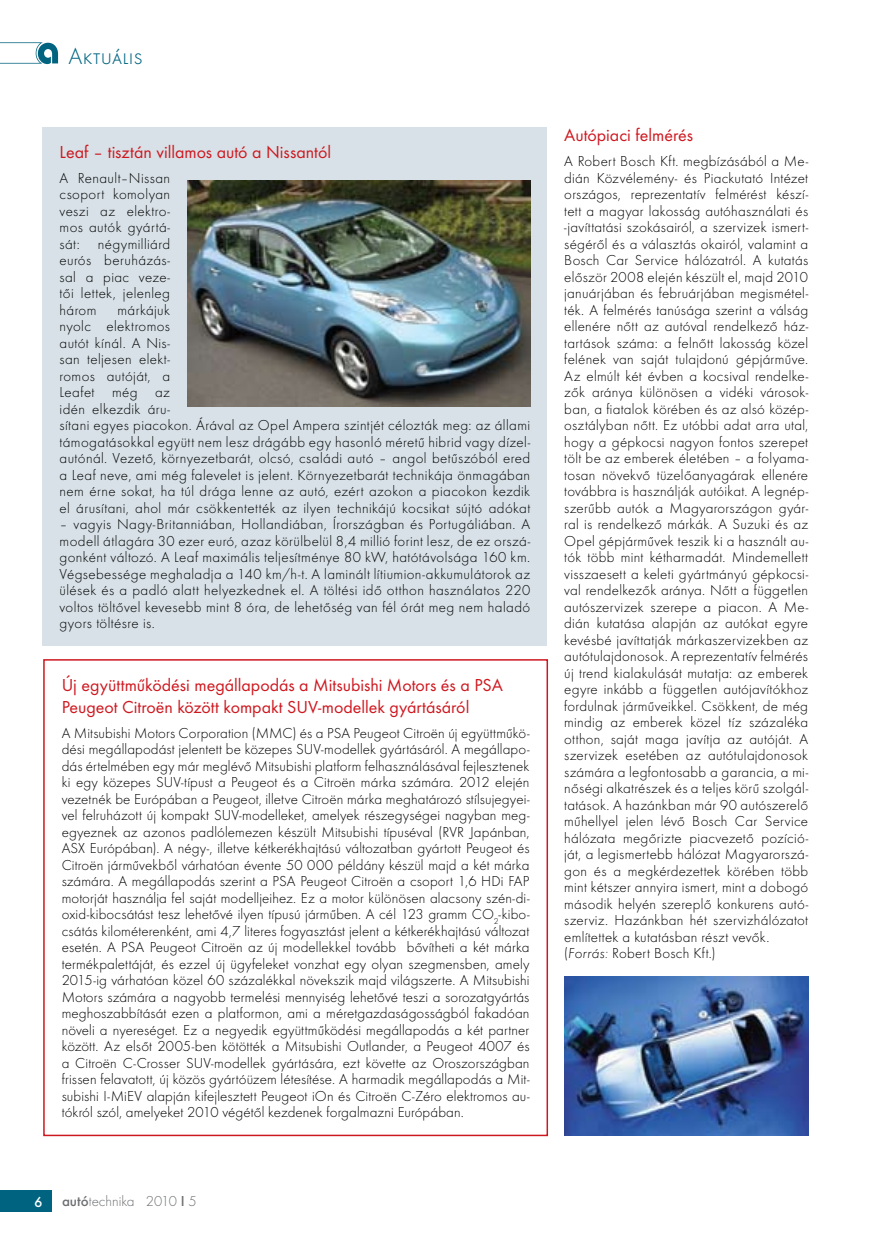
<style>
.page{position:relative;width:872px;height:1246px;background:#fff}
.page>*{position:absolute;margin:0;border:0;box-sizing:border-box;transform-origin:0 0}
.t1{font:300 24px "Futura TOT";color:#006480}
.t2{font:18px/21.6px "Futura TOT Boo";color:#ce181f}
.t3{font:300 15px/16.5px "Futura TOT";letter-spacing:.015em;color:#000;text-align:justify}
.t4{font:300 15px "Futura TOT";color:#6d6f71}
.t5{font:500 15px "Futura TOT";color:#fff}
.s1{font-weight:500}
.s2{font-style:italic}
</style>
<div class="page">
<div style="left:0;top:1191px;width:51px;height:21px;background:#006480"></div>
<svg style="left:0;top:42px;width:58px;height:22px"></svg>
<div style="left:43px;top:128px;width:504px;height:518px;background:#d7e1e7"></div>
<div style="left:43px;top:659px;width:505px;height:477px;border:2px solid #ce181f"></div>
<img style="left:564px;top:976px;width:244px;height:159px">
<img style="left:187px;top:180px;width:344px;height:226px">
<h1 class="t1" style="left:68px;top:43px;width:76px">Aktuális</h1>
<p class="t2" style="left:60px;top:141px;width:273px">Leaf – tisztán villamos autó a Nissantól</p>
<p class="t3" style="left:60px;top:170px;width:112px">A Renault–Nissan csoport komolyan veszi az elektro&shy;mos autók gyártá&shy;sát: négymilliárd eurós beruházás&shy;sal a piac veze&shy;tői lettek, jelenleg három</p>
<p class="t3" style="left:60px;top:302px;width:472px;text-align:left;text-indent:58px">márkájuk<br>nyolc elektromos<br>autót kínál. A Nis-<br>san teljesen elekt-<br>romos autóját, a<br>Leafet még az<br>idén elkezdik áru-<br>sítani egyes piacokon. Árával az Opel Ampera szintjét célozták meg: az állami támogatásokkal együtt nem lesz drágább egy hasonló méretű hibrid vagy dízel&shy;autónál. Vezető, környezetbarát, olcsó, családi autó – angol betűszóból ered a Leaf neve, ami még falevelet is jelent. Környezetbarát technikája önmagában nem érne sokat, ha túl drága lenne az autó, ezért azokon a piacokon kezdik el árusítani, ahol már csökkentették az ilyen technikájú kocsikat sújtó adókat</p>
<p class="t3" style="left:60px;top:516px;width:472px">– vagyis Nagy-Britanniában, Hollandiában, Írországban és Portugáliában. A modell átlagára 30 ezer euró, azaz körülbelül 8,4 millió forint lesz, de ez orszá&shy;gonként változó. A Leaf maximális teljesítménye 80 kW, hatótávolsága 160 km.<br>Végsebessége meghaladja a 140 km/h-t. A laminált lítiumion-akkumulátorok az ülések és a padló alatt helyezkednek el. A töltési idő otthon használatos 220 voltos töltővel kevesebb mint 8 óra, de lehetőség van fél órát meg nem haladó gyors töltésre is.</p>
<p class="t2" style="left:62px;top:674px;width:442px">Új együttműködési megállapodás a Mitsubishi Motors és a PSA<br>Peugeot Citroën között kompakt SUV-modellek gyártásáról</p>
<p class="t3" style="left:62px;top:725px;width:469px">A Mitsubishi Motors Corporation (MMC) és a PSA Peugeot Citroën új együttműkö&shy;dési megállapodást jelentett be közepes SUV-modellek gyártásáról. A megállapo&shy;dás értelmében egy már meglévő Mitsubishi platform felhasználásával fejlesztenek ki egy közepes SUV-típust a Peugeot és a Citroën márka számára. 2012 elején vezetnék be Európában a Peugeot, illetve Citroën márka meghatározó stílsujegyei&shy;vel felruházott új kompakt SUV-modelleket, amelyek részegységei nagyban meg&shy;egyeznek az azonos padlólemezen készült Mitsubishi típuséval (RVR Japánban, ASX Európában). A négy-, illetve kétkerékhajtású változatban gyártott Peugeot és Citroën járművekből várhatóan évente 50 000 példány készül majd a két márka számára. A megállapodás szerint a PSA Peugeot Citroën a csoport 1,6 HDi FAP motorját használja fel saját modelljeihez. Ez a motor különösen alacsony szén-di&shy;oxid-kibocsátást tesz lehetővé ilyen típusú járműben. A cél 123 gramm CO<sub>2</sub>-kibo&shy;csátás kilométerenként, ami 4,7 literes fogyasztást jelent a kétkerékhajtású változat esetén. A PSA Peugeot Citroën az új modellekkel tovább bővítheti a két márka termékpalettáját, és ezzel új ügyfeleket vonzhat egy olyan szegmensben, amely 2015-ig várhatóan közel 60 százalékkal növekszik majd világszerte. A Mitsubishi Motors számára a nagyobb termelési mennyiség lehetővé teszi a sorozatgyártás meghoszabbítását ezen a platformon, ami a méretgazdaságosságból fakadóan növeli a nyereséget. Ez a negyedik együttműködési megállapodás a két partner között. Az elsőt 2005-ben kötötték a Mitsubishi Outlander, a Peugeot 4007 és a Citroën C-Crosser SUV-modellek gyártására, ezt követte az Oroszországban frissen felavatott, új közös gyártóüzem létesítése. A harmadik megállapodás a Mit&shy;subishi I-MiEV alapján kifejlesztett Peugeot iOn és Citroën C-Zéro elektromos au&shy;tókról szól, amelyeket 2010 végétől kezdenek forgalmazni Európában.</p>
<p class="t5" style="left:34px;top:1193px;width:10px">6</p>
<p class="t4" style="left:62px;top:1193px;width:136px"><span class="s1">autó</span>technika 2010 <span class="s1">I</span> 5</p>
<p class="t2" style="left:564px;top:124px;width:130px">Autópiaci felmérés</p>
<p class="t3" style="left:564px;top:153px;width:245px;text-align:left">A Robert Bosch Kft. megbízásából a Me&shy;dián Közvélemény- és Piackutató Intézet országos, reprezentatív felmérést készí&shy;tett a magyar lakosság autóhasználati és -javíttatási szokásairól, a szervizek ismert&shy;ségéről és a választás okairól, valamint a Bosch Car Service hálózatról. A kutatás először 2008 elején készült el, majd 2010 januárjában és februárjában megismétel&shy;ték. A felmérés tanúsága szerint a válság ellenére nőtt az autóval rendelkező ház&shy;tartások száma: a felnőtt lakosság közel felének van saját tulajdonú gépjárműve.<br>Az elmúlt két évben a kocsival rendelke&shy;zők aránya különösen a vidéki városok&shy;ban, a fiatalok körében és az alsó közép&shy;osztályban nőtt. Ez utóbbi adat arra utal, hogy a gépkocsi nagyon fontos szerepet tölt be az emberek életében – a folyama&shy;tosan növekvő tüzelőanyagárak ellenére továbbra is használják autóikat. A legnép&shy;szerűbb autók a Magyarországon gyár&shy;ral is rendelkező márkák. A Suzuki és az Opel gépjárművek teszik ki a használt au&shy;tók több mint kétharmadát. Mindemellett visszaesett a keleti gyártmányú gépkocsi&shy;val rendelkezők aránya. Nőtt a független autószervizek szerepe a piacon. A Me&shy;dián kutatása alapján az autókat egyre kevésbé javíttatják márkaszervizekben az autótulajdonosok. A reprezentatív felmérés új trend kialakulását mutatja: az emberek egyre inkább a független autójavítókhoz fordulnak járműveikkel. Csökkent, de még mindig az emberek közel tíz százaléka otthon, saját maga javítja az autóját. A szervizek esetében az autótulajdonosok számára a legfontosabb a garancia, a mi&shy;nőségi alkatrészek és a teljes körű szolgál&shy;tatások. A hazánkban már 90 autószerelő műhellyel jelen lévő Bosch Car Service hálózata megőrizte piacvezető pozíció&shy;ját, a legismertebb hálózat Magyarorszá&shy;gon és a megkérdezettek körében több mint kétszer annyira ismert, mint a dobogó második helyén szereplő konkurens autó&shy;szerviz. Hazánkban hét szervizhálózatot említettek a kutatásban részt vevők. (<span class="s2">Forrás:</span> Robert Bosch Kft.)</p>
</div>
